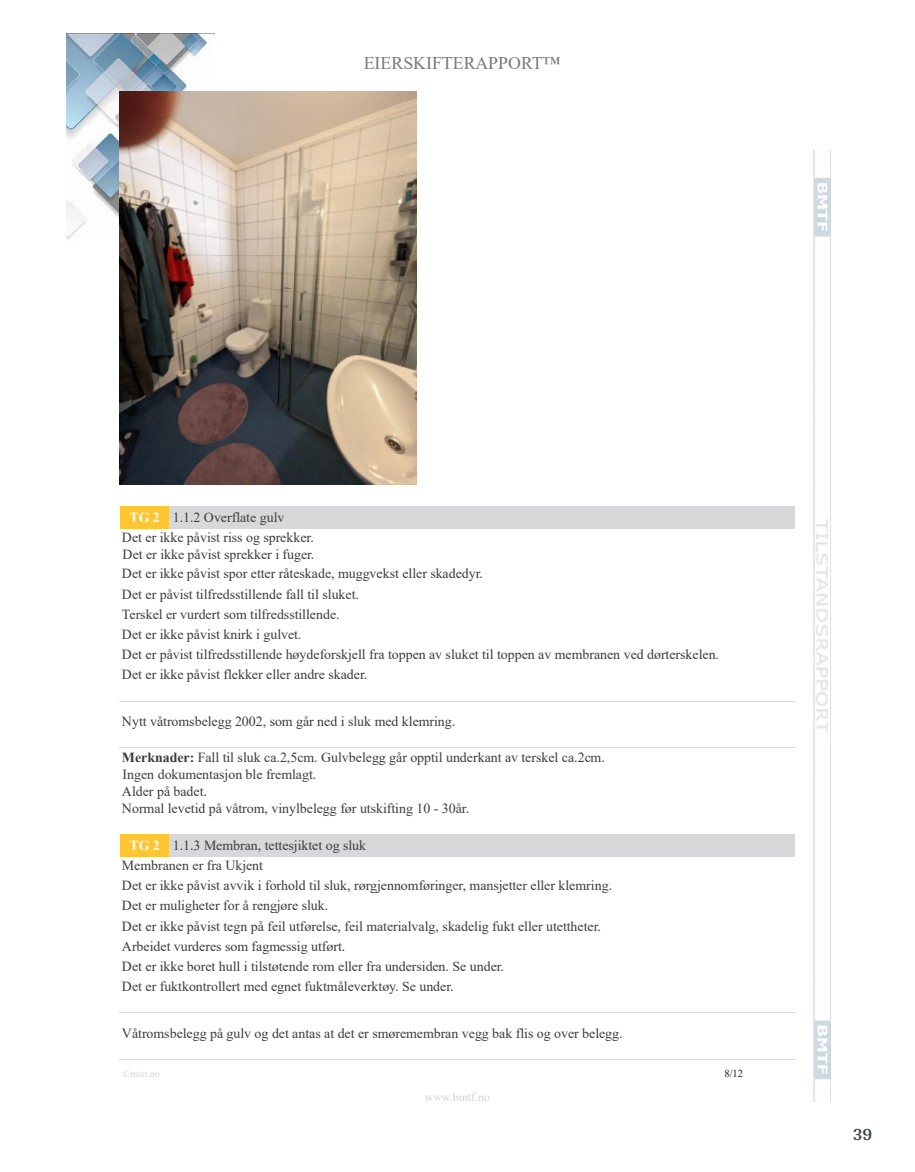
<style>
.page{position:relative;width:915px;height:1172px;background:#fff}
.page>*{position:absolute;margin:0;border:0;box-sizing:border-box;transform-origin:0 0}
.t1{font:700 18px "Arya";color:#414749}
.t2{font:17.85px "Times New Roman";color:#7a7979}
.t3{font:13.95px/20.1px "Times New Roman";color:#3c3b3b}
.t4{font:11.85px "Times New Roman";color:#d2d3d4}
.t5{font:10.65px "Times New Roman";color:#1d1d1b}
.t6{font:9.9px "Times New Roman";letter-spacing:-.01em;color:#d2d3d4}
.s1{font-weight:700;color:#fff}
.s2{font-weight:700}
</style>
<div class="page">
<img style="left:66px;top:33px;width:149px;height:207px">
<img style="left:813px;top:150px;width:17px;height:951px">
<div style="left:120px;top:506px;width:49px;height:23px;background:#ffc533"></div>
<div style="left:169px;top:506px;width:626px;height:23px;background:#d8d8da"></div>
<div style="left:120px;top:834px;width:49px;height:23px;background:#ffc533"></div>
<div style="left:169px;top:834px;width:626px;height:23px;background:#d8d8da"></div>
<img style="left:120px;top:91px;width:296px;height:393px">
<hr style="left:120px;top:700px;width:674px;height:1px;background:#dbdbdb">
<hr style="left:120px;top:747px;width:674px;height:1px;background:#dbdbdb">
<hr style="left:120px;top:1012px;width:674px;height:1px;background:#dbdbdb">
<hr style="left:120px;top:1059px;width:674px;height:1px;background:#dbdbdb">
<p class="t2" style="left:363px;top:50px;width:198px">EIERSKIFTERAPPORT™</p>
<p class="t3" style="left:122px;top:507px;width:193px;text-indent:7px"><span class="s1">TG 2</span> 1.1.2 Overflate gulv<br>Det er ikke påvist riss og sprekker.</p>
<p class="t3" style="left:122px;top:543px;width:598px">Det er ikke påvist sprekker i fuger.<br>Det er ikke påvist spor etter råteskade, muggvekst eller skadedyr.<br>Det er påvist tilfredsstillende fall til sluket.<br>Terskel er vurdert som tilfredsstillende.<br>Det er ikke påvist knirk i gulvet.<br>Det er påvist tilfredsstillende høydeforskjell fra toppen av sluket til toppen av membranen ved dørterskelen.<br>Det er ikke påvist flekker eller andre skader.</p>
<p class="t3" style="left:122px;top:711px;width:335px">Nytt våtromsbelegg 2002, som går ned i sluk med klemring.</p>
<p class="t3" style="left:122px;top:748px;width:484px;line-height:17px"><span class="s2">Merknader:</span> Fall til sluk ca.2,5cm. Gulvbelegg går opptil underkant av terskel ca.2cm.<br>Ingen dokumentasjon ble fremlagt.<br>Alder på badet.<br>Normal levetid på våtrom, vinylbelegg før utskifting 10 - 30år.</p>
<p class="t3" style="left:122px;top:835px;width:491px;text-indent:7px"><span class="s1">TG 2</span> 1.1.3 Membran, tettesjiktet og sluk<br>Membranen er fra Ukjent<br>Det er ikke påvist avvik i forhold til sluk, rørgjennomføringer, mansjetter eller klemring.<br>Det er muligheter for å rengjøre sluk.<br>Det er ikke påvist tegn på feil utførelse, feil materialvalg, skadelig fukt eller utettheter.<br>Arbeidet vurderes som fagmessig utført.<br>Det er ikke boret hull i tilstøtende rom eller fra undersiden. Se under.<br>Det er fuktkontrollert med egnet fuktmåleverktøy. Se under.</p>
<p class="t3" style="left:122px;top:1022px;width:502px">Våtromsbelegg på gulv og det antas at det er smøremembran vegg bak flis og over belegg.</p>
<p class="t6" style="left:123px;top:1067px;width:38px">©mstr.no</p>
<p class="t5" style="left:724px;top:1066px;width:20px">8/12</p>
<p class="t4" style="left:425px;top:1089px;width:67px">www.bmtf.no</p>
<p class="t1" style="left:852px;top:1123px;width:21px">39</p>
</div>
